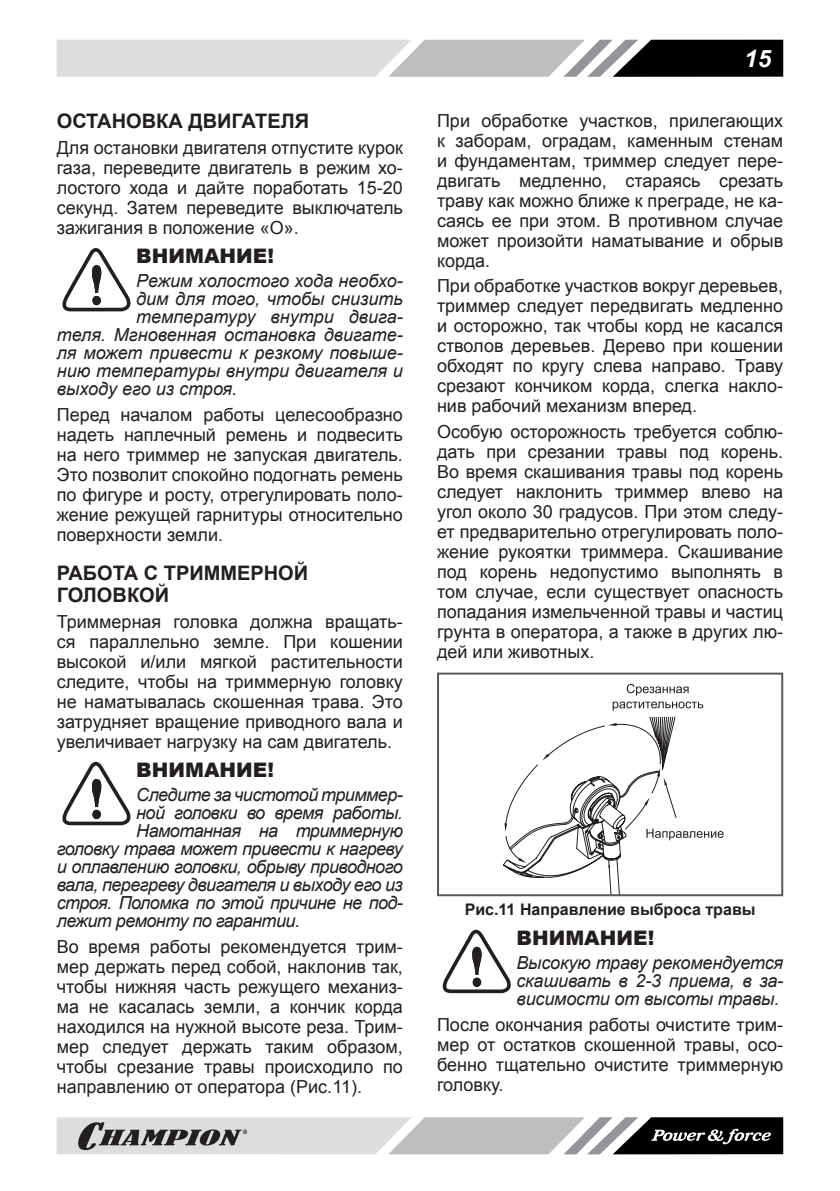
<style>
.page{position:relative;width:840px;height:1191px;background:#fff}
.page>*{position:absolute;margin:0;border:0;box-sizing:border-box;transform-origin:0 0}
.t1{font:italic 700 24px "Arial";color:#fff}
.t2{font:700 20px/22px "Arial";color:#231f20}
.t3{font:900 20px "Arial";color:#231f20}
.t4{font:18px/20px "Arial";color:#231f20;text-align:justify}
.t5{font:italic 18px/18px "Arial";letter-spacing:-.03em;color:#231f20;text-align:justify}
.t6{font:italic 18px "Arial";color:#231f20}
.t7{font:700 16px "Arial";color:#231f20}
</style>
<div class="page">
<svg style="left:57px;top:40px;width:725px;height:37px;background:#a7a8a9"></svg>
<svg style="left:57px;top:1117px;width:725px;height:37px;background:#a1a2a3"></svg>
<svg style="left:62px;top:248px;width:69px;height:63px"></svg>
<svg style="left:62px;top:762px;width:69px;height:63px"></svg>
<svg style="left:503px;top:716px;width:220px;height:177px"></svg>
<svg style="left:626px;top:684px;width:62px;height:11px"></svg>
<svg style="left:612px;top:701px;width:91px;height:9px"></svg>
<div style="left:437px;top:672px;width:345px;height:224px;border:2px solid #58595b"></div>
<svg style="left:442px;top:929px;width:69px;height:64px"></svg>
<p class="t2" style="left:57px;top:111px;width:254px">ОСТАНОВКА ДВИГАТЕЛЯ</p>
<p class="t4" style="left:57px;top:137px;width:347px">Для остановки двигателя отпустите курок газа, переведите двигатель в режим хо&shy;лостого хода и дайте поработать 15-20 секунд. Затем переведите выключатель зажигания в положение «О».</p>
<p class="t3" style="left:136px;top:242px;width:139px">ВНИМАНИЕ!</p>
<p class="t6" style="left:136px;top:269px;width:268px">Режим холостого хода необхо-</p>
<p class="t6" style="left:136px;top:287px;width:268px">дим для того, чтобы снизить</p>
<p class="t6" style="left:136px;top:305px;width:268px">температуру внутри двига-</p>
<p class="t6" style="left:57px;top:323px;width:347px">теля. Мгновенная остановка двигате-</p>
<p class="t6" style="left:57px;top:341px;width:347px">ля может привести к резкому повыше-</p>
<p class="t6" style="left:57px;top:359px;width:347px">нию температуры внутри двигателя и</p>
<p class="t6" style="left:57px;top:377px;width:182px">выходу его из строя.</p>
<p class="t4" style="left:57px;top:404px;width:347px">Перед началом работы целесообразно надеть наплечный ремень и подвесить на него триммер не запуская двигатель.<br>Это позволит спокойно подогнать ремень по фигуре и росту, отрегулировать поло&shy;жение режущей гарнитуры относительно поверхности земли.</p>
<p class="t2" style="left:57px;top:562px;width:253px">РАБОТА С ТРИММЕРНОЙ<br>ГОЛОВКОЙ</p>
<p class="t4" style="left:57px;top:611px;width:347px">Триммерная головка должна вращать&shy;ся параллельно земле. При кошении высокой и/или мягкой растительности следите, чтобы на триммерную головку не наматывалась скошенная трава. Это затрудняет вращение приводного вала и увеличивает нагрузку на сам двигатель.</p>
<p class="t3" style="left:136px;top:755px;width:139px">ВНИМАНИЕ!</p>
<p class="t5" style="left:136px;top:786px;width:268px">Следите за чистотой триммер-</p>
<p class="t5" style="left:136px;top:804px;width:268px">ной головки во время работы.</p>
<p class="t5" style="left:136px;top:822px;width:268px">Намотанная на триммерную</p>
<p class="t5" style="left:57px;top:840px;width:347px">головку трава может привести к нагреву</p>
<p class="t5" style="left:57px;top:858px;width:347px">и оплавлению головки, обрыву приводного</p>
<p class="t5" style="left:57px;top:876px;width:347px">вала, перегреву двигателя и выходу его из</p>
<p class="t5" style="left:57px;top:894px;width:347px">строя. Поломка по этой причине не под-</p>
<p class="t5" style="left:57px;top:912px;width:245px">лежит ремонту по гарантии.</p>
<p class="t4" style="left:57px;top:936px;width:347px">Во время работы рекомендуется трим&shy;мер держать перед собой, наклонив так, чтобы нижняя часть режущего механиз&shy;ма не касалась земли, а кончик корда находился на нужной высоте реза. Трим&shy;мер следует держать таким образом, чтобы срезание травы происходило по направлению от оператора (Рис.11).</p>
<h1 class="t1" style="left:743px;top:44px;width:28px">15</h1>
<p class="t4" style="left:437px;top:110px;width:347px">При обработке участков, прилегающих к заборам, оградам, каменным стенам и фундаментам, триммер следует пере&shy;двигать медленно, стараясь срезать траву как можно ближе к преграде, не ка&shy;саясь ее при этом. В противном случае может произойти наматывание и обрыв корда.</p>
<p class="t4" style="left:437px;top:276px;width:347px">При обработке участков вокруг деревьев, триммер следует передвигать медленно и осторожно, так чтобы корд не касался стволов деревьев. Дерево при кошении обходят по кругу слева направо. Траву срезают кончиком корда, слегка накло&shy;нив рабочий механизм вперед.</p>
<p class="t4" style="left:437px;top:422px;width:347px">Особую осторожность требуется соблю&shy;дать при срезании травы под корень.<br>Во время скашивания травы под корень следует наклонить триммер влево на угол около 30 градусов. При этом следу&shy;ет предварительно отрегулировать поло&shy;жение рукоятки триммера. Скашивание под корень недопустимо выполнять в том случае, если существует опасность попадания измельченной травы и частиц грунта в оператора, а также в других лю&shy;дей или животных.</p>
<p class="t7" style="left:464px;top:899px;width:292px">Рис.11 Направление выброса травы</p>
<p class="t3" style="left:516px;top:923px;width:139px">ВНИМАНИЕ!</p>
<p class="t5" style="left:516px;top:953px;width:268px">Высокую траву рекомендуется скашивать в 2-3 приема, в за&shy;висимости от высоты травы.</p>
<p class="t4" style="left:437px;top:1014px;width:347px">После окончания работы очистите трим&shy;мер от остатков скошенной травы, осо&shy;бенно тщательно очистите триммерную головку.</p>
</div>
